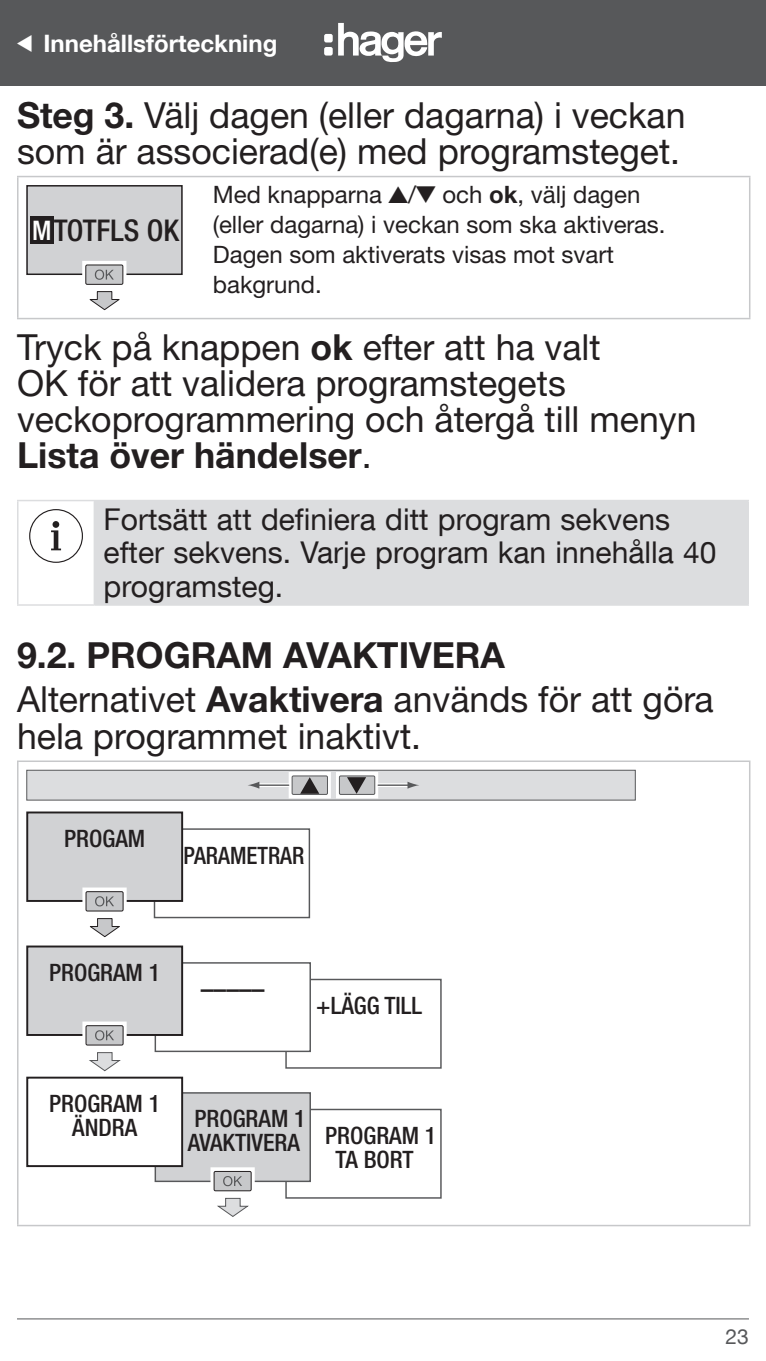
<style>
.page{position:relative;width:766px;height:1361px;background:#fff}
.page>*{position:absolute;margin:0;border:0;box-sizing:border-box;transform-origin:0 0}
.t1{font:36px/36px "Helvetica Neue LTW1 G";color:#231f20}
.t2{font:700 36px/44.4px "Helvetica Neue LTW1 G";color:#231f20}
.t3{font:30px/33px "Helvetica Neue LT Com";color:#231f20}
.t4{font:500 condensed 30px "Helvetica Neue LT Com";color:#231f20}
.t5{font:500 condensed 25.5px "Helvetica Neue LT Com";color:#231f20}
.t6{font:24px/30px "Helvetica Neue LTW1 G";color:#231f20}
.t7{font:500 condensed 24px/24px "Helvetica Neue LT Com";color:#231f20;text-align:center}
.t8{font:700 24px "Helvetica Neue LT Com";color:#fff}
.t9{font:500 condensed 24px "Helvetica Neue LT Com";color:#231f20;scale:.95 1}
.t10{font:21px "Helvetica Neue LT Com";color:#57585a}
.s1{font-weight:700}
.s2{font-size:27px;color:#fff}
.s3{font-weight:400}
</style>
<div class="page">
<hr style="left:17px;top:1318px;width:731px;height:1px;background:#57585a">
<div style="left:0;top:0;width:765px;height:85px;background:#57585a"></div>
<svg style="left:324px;top:23px;width:117px;height:39px"></svg>
<hr style="left:17px;top:176px;width:733px;height:1px;background:#c7c8ca">
<hr style="left:17px;top:177px;width:2px;height:141px;background:#c7c8ca">
<hr style="left:748px;top:177px;width:2px;height:141px;background:#c7c8ca">
<hr style="left:17px;top:318px;width:733px;height:1px;background:#c7c8ca">
<div style="left:27px;top:186px;width:155px;height:88px;background:#d1d2d4"></div>
<div style="left:30px;top:216px;width:24px;height:28px;background:#231f20"></div>
<div style="left:26px;top:185px;width:157px;height:90px;border:2px solid #231f20"></div>
<svg style="left:82px;top:261px;width:44px;height:50px"></svg>
<div style="left:94px;top:500px;width:654px;height:105px;background:#dcdddf"></div>
<hr style="left:17px;top:501px;width:2px;height:103px;background:#dcdddf">
<hr style="left:17px;top:500px;width:77px;height:1px;background:#dcdddf">
<hr style="left:17px;top:604px;width:77px;height:2px;background:#dcdddf">
<hr style="left:94px;top:604px;width:654px;height:2px;background:#dcdddf">
<div style="left:29px;top:509px;width:54px;height:54px;border:1px solid #231f20;border-radius:50%"></div>
<div style="left:52px;top:521px;width:7px;height:7px;background:#231f20;border-radius:50%"></div>
<svg style="left:51px;top:530px;width:10px;height:20px"></svg>
<hr style="left:17px;top:760px;width:733px;height:2px;background:#c7c8ca">
<hr style="left:17px;top:762px;width:2px;height:462px;background:#c7c8ca">
<hr style="left:748px;top:762px;width:2px;height:462px;background:#c7c8ca">
<hr style="left:17px;top:1224px;width:733px;height:2px;background:#c7c8ca">
<div style="left:154px;top:828px;width:156px;height:90px;border:1px solid #57585a"></div>
<div style="left:27px;top:812px;width:155px;height:89px;background:#d1d2d4"></div>
<div style="left:26px;top:811px;width:157px;height:91px;border:2px solid #231f20"></div>
<svg style="left:82px;top:887px;width:45px;height:51px"></svg>
<div style="left:285px;top:1108px;width:156px;height:90px;border:1px solid #57585a"></div>
<div style="left:285px;top:979px;width:156px;height:89px;border:1px solid #57585a"></div>
<div style="left:155px;top:1093px;width:155px;height:88px;background:#d1d2d4"></div>
<div style="left:154px;top:1092px;width:157px;height:90px;border:1px solid #57585a"></div>
<div style="left:155px;top:963px;width:155px;height:88px;background:#fff"></div>
<div style="left:154px;top:962px;width:157px;height:90px;border:1px solid #57585a"></div>
<div style="left:27px;top:946px;width:155px;height:89px;background:#d1d2d4"></div>
<div style="left:26px;top:945px;width:157px;height:91px;border:2px solid #231f20"></div>
<div style="left:27px;top:1077px;width:155px;height:89px;background:#fff"></div>
<div style="left:26px;top:1076px;width:157px;height:91px;border:2px solid #231f20"></div>
<svg style="left:82px;top:1021px;width:45px;height:51px"></svg>
<svg style="left:210px;top:1167px;width:45px;height:50px"></svg>
<div style="left:26px;top:770px;width:609px;height:30px;background:#dcdddf;border:1px solid #57585a"></div>
<hr style="left:378px;top:783px;width:32px;height:4px;background:#fff">
<hr style="left:378px;top:784px;width:32px;height:2px;background:#57585a">
<svg style="left:407px;top:781px;width:12px;height:7px"></svg>
<hr style="left:257px;top:783px;width:31px;height:4px;background:#f3f4f4">
<hr style="left:257px;top:784px;width:31px;height:2px;background:#57585a">
<svg style="left:248px;top:782px;width:11px;height:6px"></svg>
<svg style="left:288px;top:772px;width:90px;height:26px"></svg>
<p class="t8" style="left:44px;top:28px;width:235px">Innehållsförteckning</p>
<p class="t1" style="left:17px;top:97px;width:669px"><span class="s1">Steg 3.</span> Välj dagen (eller dagarna) i veckan som är associerad(e) med programsteget.</p>
<p class="t6" style="left:213px;top:179px;width:454px">Med knapparna ✓/✔ och <span class="s1">ok</span>, välj dagen (eller dagarna) i veckan som ska aktiveras.<br>Dagen som aktiverats visas mot svart bakgrund.</p>
<p class="t4" style="left:32px;top:213px;width:148px"><span class="s2">M</span>TOTFLS OK</p>
<p class="t1" style="left:17px;top:329px;width:680px">Tryck på knappen <span class="s1">ok</span> efter att ha valt<br>OK för att validera programstegets veckoprogrammering och återgå till menyn <span class="s1">Lista över händelser</span>.</p>
<p class="t3" style="left:104px;top:502px;width:614px">Fortsätt att definiera ditt program sekvens efter sekvens. Varje program kan innehålla 40 programsteg.</p>
<p class="t2" style="left:17px;top:633px;width:698px">9.2. PROGRAM AVAKTIVERA<br><span class="s3">Alternativet</span> Avaktivera <span class="s3">används för att göra</span></p>
<p class="t1" style="left:17px;top:717px;width:405px">hela programmet inaktivt.</p>
<p class="t7" style="left:64px;top:826px;width:82px">PROGAM</p>
<p class="t9" style="left:183px;top:841px;width:129px">PARAMETRAR</p>
<p class="t7" style="left:49px;top:960px;width:113px">PROGRAM 1</p>
<p class="t5" style="left:201px;top:974px;width:65px">–––––</p>
<p class="t7" style="left:316px;top:993px;width:107px">+LÄGG TILL</p>
<p class="t7" style="left:49px;top:1091px;width:113px">PROGRAM 1<br>ÄNDRA</p>
<p class="t7" style="left:188px;top:1106px;width:119px;text-align:left">PROGRAM 1<br>AVAKTIVERA</p>
<p class="t7" style="left:325px;top:1123px;width:113px">PROGRAM 1<br>TA BORT</p>
<p class="t10" style="left:725px;top:1323px;width:25px">23</p>
</div>
